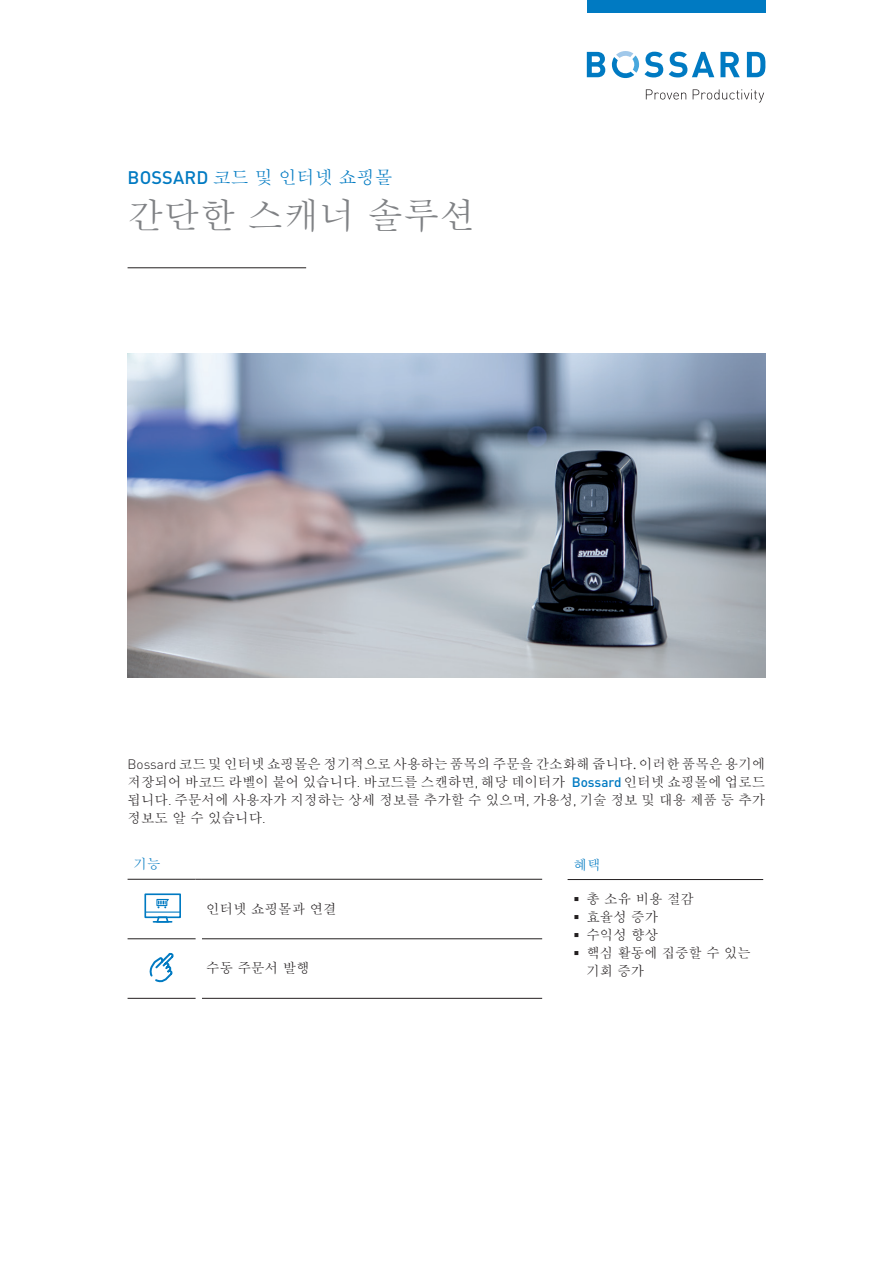
<style>
.page{position:relative;width:893px;height:1263px;background:#fff}
.page>*{position:absolute;margin:0;border:0;box-sizing:border-box;transform-origin:0 0}
.t1{font:500 36px "Adobe Myungjo Std";color:#808285}
.t2{font:500 18px "Adobe Myungjo Std";color:#007ac2}
.t3{font:500 13.5px/18px "Adobe Myungjo Std";color:#231f20}
.t4{font:500 13.5px "Adobe Myungjo Std";color:#007ac2}
.s1{font-family:"DINOT"}
.s2{font-family:"DINOT";font-weight:300}
.s3{font-family:"DINOT";color:#007ac2}
</style>
<div class="page">
<svg style="left:646px;top:89px;width:40px;height:11px"></svg>
<svg style="left:693px;top:89px;width:71px;height:13px"></svg>
<svg style="left:587px;top:52px;width:18px;height:25px"></svg>
<svg style="left:669px;top:52px;width:45px;height:25px"></svg>
<svg style="left:720px;top:52px;width:20px;height:25px"></svg>
<svg style="left:747px;top:52px;width:18px;height:25px"></svg>
<svg style="left:612px;top:51px;width:51px;height:28px"></svg>
<div style="left:587px;top:0;width:178px;height:13px;background:#007ac2"></div>
<hr style="left:128px;top:267px;width:178px;height:1px;background:#231f20">
<hr style="left:202px;top:879px;width:340px;height:1px;background:#231f20">
<hr style="left:202px;top:938px;width:340px;height:1px;background:#231f20">
<hr style="left:202px;top:998px;width:340px;height:1px;background:#231f20">
<hr style="left:128px;top:938px;width:68px;height:1px;background:#231f20">
<hr style="left:128px;top:998px;width:68px;height:1px;background:#231f20">
<hr style="left:128px;top:879px;width:68px;height:1px;background:#231f20">
<svg style="left:149px;top:953px;width:25px;height:30px"></svg>
<img style="left:128px;top:353px;width:637px;height:324px">
<hr style="left:568px;top:879px;width:195px;height:1px;background:#231f20">
<hr style="left:145px;top:911px;width:35px;height:2px;background:#007ac2">
<svg style="left:153px;top:918px;width:19px;height:5px"></svg>
<div style="left:144px;top:893px;width:37px;height:25px;border:2px solid #007ac2"></div>
<svg style="left:156px;top:898px;width:13px;height:10px"></svg>
<h2 class="t2" style="left:128px;top:168px;width:267px"><span class="s1">BOSSARD</span> 코드 및 인터넷 쇼핑몰</h2>
<h1 class="t1" style="left:128px;top:197px;width:349px">간단한 스캐너 솔루션</h1>
<p class="t3" style="left:128px;top:755px;width:639px;text-align:justify"><span class="s2">Bossard</span> 코드 및 인터넷 쇼핑몰은 정기적으로 사용하는 품목의 주문을 간소화해 줍니다. 이러한 품목은 용기에 저장되어 바코드 라벨이 붙어 있습니다<span class="s2">.</span> 바코드를 스캔하면<span class="s2">,</span> 해당 데이터가 <span class="s3">Bossard</span> 인터넷 쇼핑몰에 업로드 됩니다<span class="s2">.</span> 주문서에 사용자가 지정하는 상세 정보를 추가할 수 있으며<span class="s2">,</span> 가용성<span class="s2">,</span> 기술 정보 및 대용 제품 등 추가 정보도 알 수 있습니다<span class="s2">.</span></p>
<p class="t4" style="left:134px;top:857px;width:28px">기능</p>
<p class="t3" style="left:206px;top:900px;width:132px">인터넷 쇼핑몰과 연결</p>
<p class="t3" style="left:206px;top:959px;width:105px">수동 주문서 발행</p>
<p class="t4" style="left:574px;top:858px;width:28px">혜택</p>
<p class="t3" style="left:574px;top:890px;width:122px">▪ 총 소유 비용 절감</p>
<p class="t3" style="left:574px;top:908px;width:86px">▪ 효율성 증가</p>
<p class="t3" style="left:574px;top:926px;width:86px">▪ 수익성 향상</p>
<p class="t3" style="left:586px;top:944px;width:166px;text-indent:-13px">▪ 핵심 활동에 집중할 수 있는 기회 증가</p>
</div>
